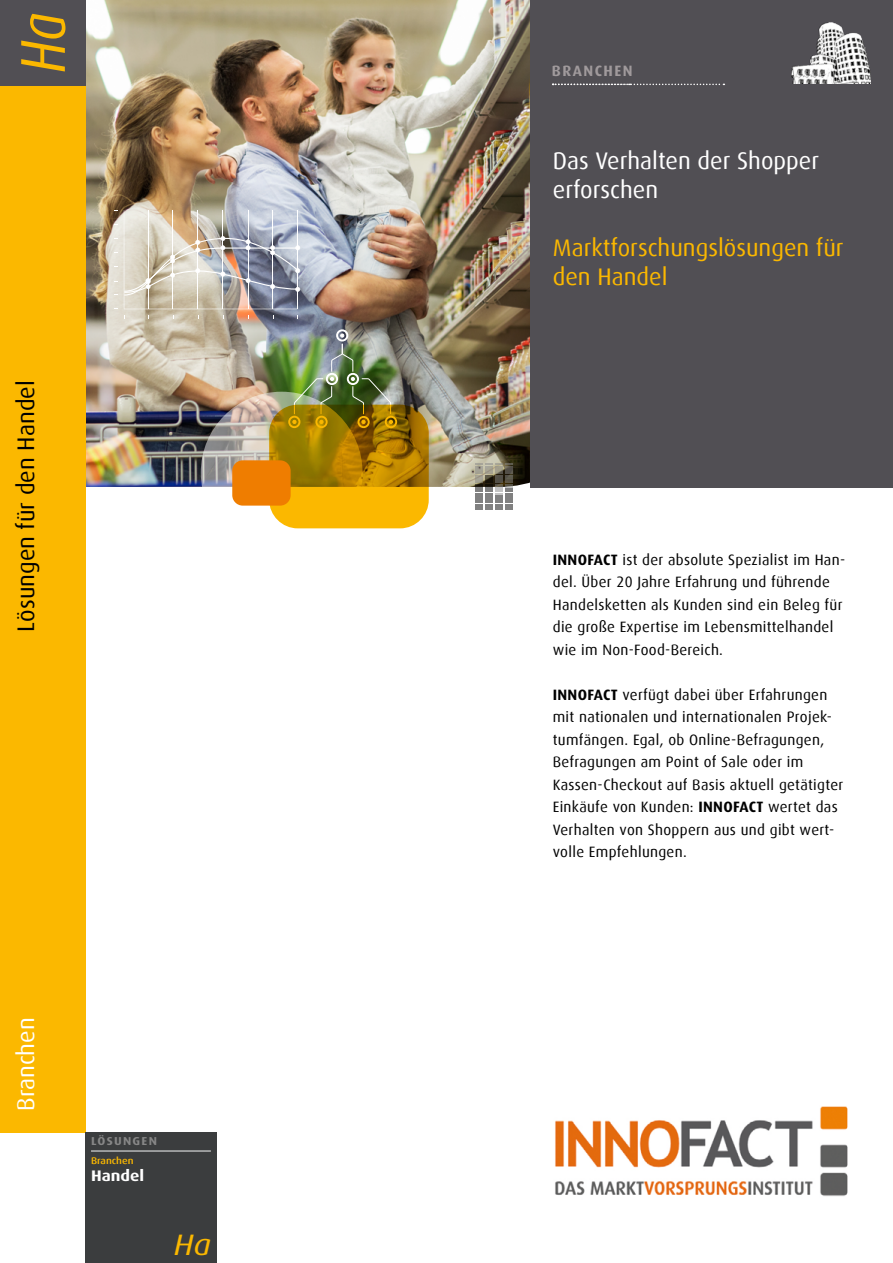
<style>
.page{position:relative;width:893px;height:1263px;background:#fff}
.page>*{position:absolute;margin:0;border:0;box-sizing:border-box;transform-origin:0 0}
.t1{font:italic 63.45px "Dax";color:#fbb800;scale:.84 1}
.t2{font:italic 29.55px "Dax";color:#fbb800;scale:1.1 1}
.t3{font:24px/28.8px "Dax";color:#fff}
.t4{font:24px/28.8px "Dax";color:#fbb800}
.t5{font:24px "Dax";color:#000}
.t6{font:700 15.3px "Dax";color:#fff;scale:1.1 1}
.t7{font:15px/22.5px "Dax";letter-spacing:.02em;color:#000}
.t8{font:700 15px "Dax";letter-spacing:.1em;color:#a09a9c}
.t9{font:700 11.55px "Dax";letter-spacing:.1em;color:#878787;scale:1.1 1}
.t10{font:500 9.6px "Dax";color:#fbb800;scale:1.1 1}
.s1{font-weight:700}
</style>
<div class="page">
<img style="left:85px;top:0;width:446px;height:487px">
<div style="left:531px;top:0;width:362px;height:488px;background:#514f54"></div>
<div style="left:0;top:0;width:85px;height:1132px;background:#fbb800"></div>
<div style="left:0;top:0;width:85px;height:85px;background:#514f54"></div>
<div style="left:85px;top:1132px;width:132px;height:131px;background:#3b3d3e"></div>
<hr style="left:91px;top:1151px;width:120px;height:1px;background:#fff">
<svg style="left:553px;top:84px;width:171px;height:1px"></svg>
<svg style="left:201px;top:392px;width:162px;height:161px"></svg>
<svg style="left:124px;top:210px;width:176px;height:99px;background:#c1bcb8"></svg>
<img style="left:287px;top:328px;width:106px;height:79px">
<svg style="left:475px;top:463px;width:37px;height:47px;background:#8a877f"></svg>
<svg style="left:269px;top:405px;width:160px;height:123px;background:#bd8c00"></svg>
<div style="left:232px;top:460px;width:59px;height:46px;background:#ef7d00;border-radius:10px"></div>
<img style="left:791px;top:22px;width:80px;height:61px">
<img style="left:555px;top:1106px;width:292px;height:91px">
<h1 class="t1" style="left:8px;top:73px;width:73px;rotate:-90deg">Ha</h1>
<h3 class="t5" style="left:13px;top:631px;width:252px;rotate:-90deg">Lösungen für den Handel</h3>
<h3 class="t3" style="left:12px;top:1111px;width:95px;rotate:-90deg">Branchen</h3>
<p class="t9" style="left:91px;top:1134px;width:61px">LÖSUNGEN</p>
<p class="t10" style="left:91px;top:1155px;width:40px">Branchen</p>
<p class="t6" style="left:91px;top:1167px;width:50px">Handel</p>
<h2 class="t2" style="left:174px;top:1228px;width:35px">Ha</h2>
<p class="t8" style="left:552px;top:63px;width:82px">BRANCHEN</p>
<h3 class="t3" style="left:553px;top:147px;width:268px">Das Verhalten der Shopper erforschen</h3>
<h3 class="t4" style="left:553px;top:233px;width:292px">Marktforschungslösungen für den Handel</h3>
<p class="t7" style="left:553px;top:548px;width:294px"><span class="s1">INNOFACT</span> ist der absolute Spezialist im Han&shy;del. Über 20 Jahre Erfahrung und führende Handelsketten als Kunden sind ein Beleg für die große Expertise im Lebensmittelhandel wie im Non-Food-Bereich.</p>
<p class="t7" style="left:553px;top:683px;width:292px"><span class="s1">INNOFACT</span> verfügt dabei über Erfahrungen mit nationalen und internationalen Projek&shy;tumfängen. Egal, ob Online-Befragungen, Befragungen am Point of Sale oder im Kassen-Checkout auf Basis aktuell getätigter Einkäufe von Kunden: <span class="s1">INNOFACT</span> wertet das Verhalten von Shoppern aus und gibt wert&shy;volle Empfehlungen.</p>
</div>
